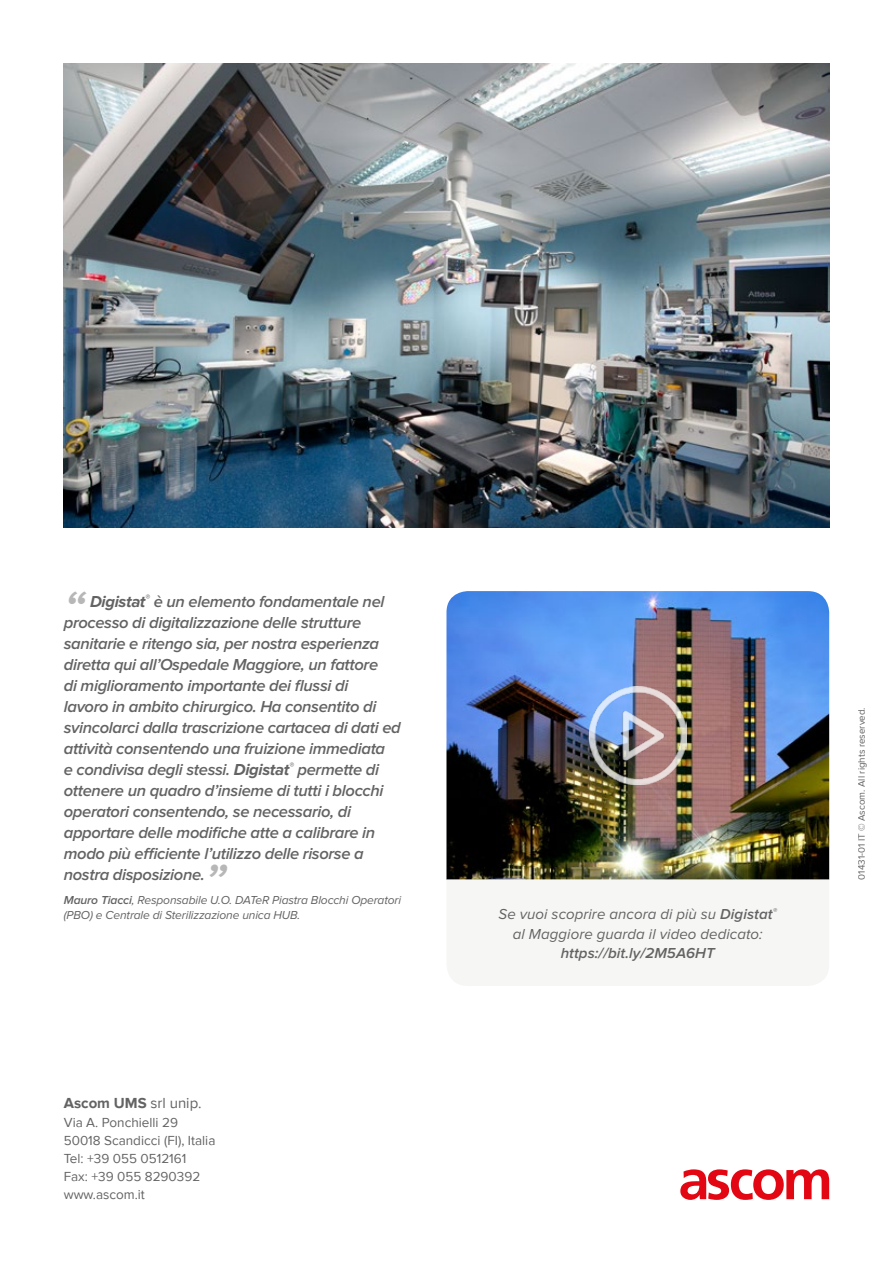
<style>
.page{position:relative;width:893px;height:1263px;background:#fff}
.page>*{position:absolute;margin:0;border:0;box-sizing:border-box;transform-origin:0 0}
.t1{font:italic 600 49.5px "Proxima Nova";color:#b8b7b7}
.t2{font:italic 600 16.5px/21px "Proxima Nova";letter-spacing:-.02em;color:#646363}
.t3{font:italic 15px/19.5px "Proxima Nova";letter-spacing:.005em;color:#646363;text-align:center}
.t4{font:italic 600 15px "Proxima Nova";letter-spacing:.005em;color:#646363}
.t5{font:700 15px "Proxima Nova";color:#646363}
.t6{font:13.5px/18px "Proxima Nova";color:#646363}
.t7{font:italic 12px "Proxima Nova";letter-spacing:-.01em;color:#646363}
.t8{font:9.75px "Proxima Nova";color:#646363}
.s1{font-family:"Proxima Nova A";font-weight:700}
.s2{font-weight:600}
.s3{font-weight:400}
</style>
<div class="page">
<svg style="left:680px;top:1169px;width:149px;height:31px"></svg>
<img style="left:64px;top:64px;width:765px;height:463px">
<img style="left:446px;top:591px;width:383px;height:289px">
<img style="left:589px;top:686px;width:98px;height:98px">
<h1 class="t1" style="left:64px;top:585px;width:23px">“</h1>
<p class="t2" style="left:64px;top:591px;width:338px;text-indent:26px"><span class="s1">Digistat</span><sup>®</sup> è un elemento fondamentale nel processo di digitalizzazione delle strutture sanitarie e ritengo sia, per nostra esperienza diretta qui all’Ospedale Maggiore, un fattore<br>di miglioramento importante dei flussi di<br>lavoro in ambito chirurgico. Ha consentito di svincolarci dalla trascrizione cartacea di dati ed attività consentendo una fruizione immediata<br>e condivisa degli stessi. <span class="s1">Digistat</span><sup>®</sup> permette di ottenere un quadro d’insieme di tutti i blocchi operatori consentendo, se necessario, di apportare delle modifiche atte a calibrare in modo più efficiente l’utilizzo delle risorse a nostra disposizione.</p>
<p class="t7" style="left:64px;top:893px;width:339px"><span class="s2">Mauro Tiacci</span>, Responsabile U.O. DATeR Piastra Blocchi Operatori</p>
<h1 class="t1" style="left:205px;top:858px;width:23px">”</h1>
<p class="t7" style="left:64px;top:909px;width:238px">(PBO) e Centrale di Sterilizzazione unica HUB.</p>
<p class="t3" style="left:498px;top:905px;width:280px">Se vuoi scoprire ancora di più su <span class="s2">Digistat</span><sup>® </sup>al Maggiore guarda il video dedicato:</p>
<p class="t4" style="left:561px;top:946px;width:156px">https://bit.ly/2M5A6HT</p>
<p class="t5" style="left:64px;top:1094px;width:139px">Ascom UMS <span class="s3">srl unip.</span></p>
<p class="t6" style="left:64px;top:1114px;width:153px">Via A. Ponchielli 29<br>50018 Scandicci (FI), Italia<br>Tel: +39 055 0512161<br>Fax: +39 055 8290392 www.ascom.it</p>
<p class="t8" style="left:856px;top:880px;width:174px;rotate:-90deg">01431-01 IT © Ascom. All rights reserved.</p>
</div>
